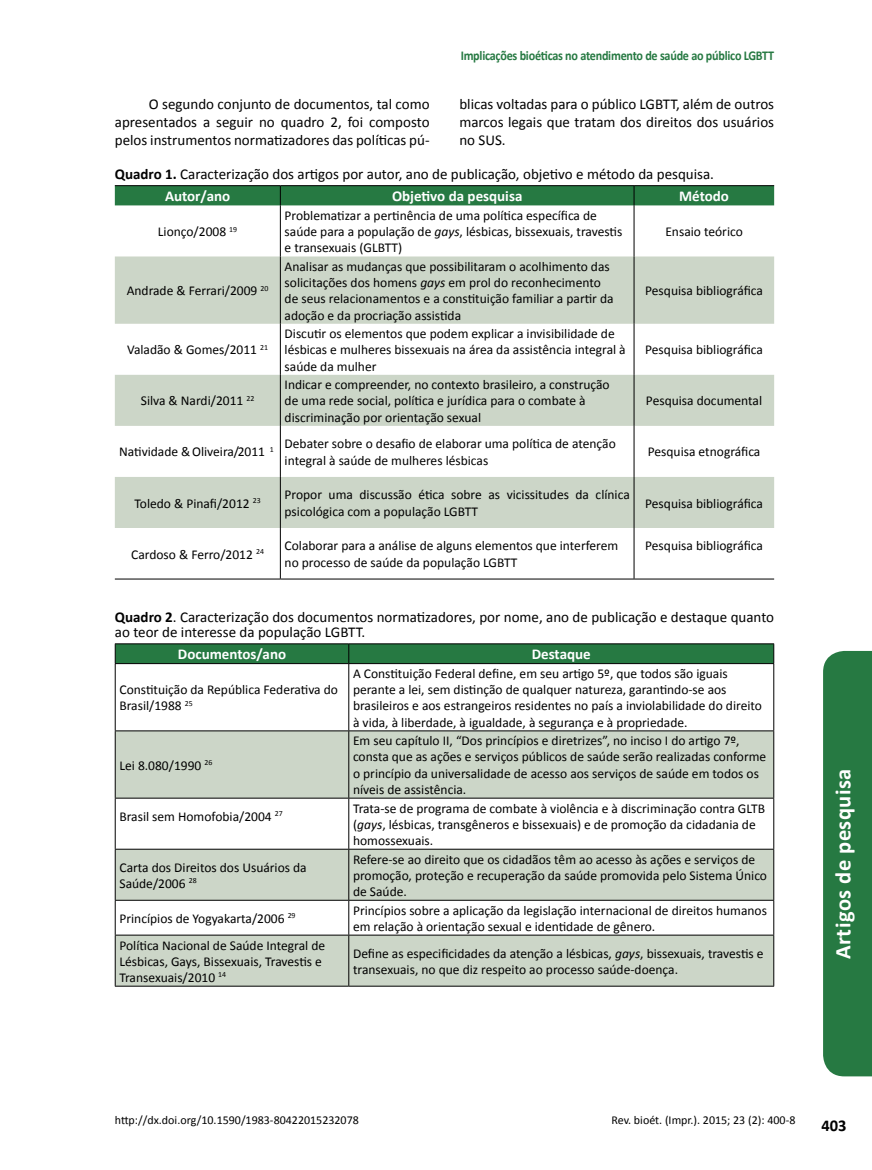
<style>
.page{position:relative;width:872px;height:1170px;background:#fff}
.page>*{position:absolute;margin:0;border:0;box-sizing:border-box;transform-origin:0 0}
.t1{font:700 22.5px "Calibri";letter-spacing:.02em;color:#fff}
.t2{font:700 16.5px "Calibri";color:#000}
.t3{font:15px/18px "Calibri";color:#000;text-align:justify}
.t4{font:700 15px "Calibri";color:#fff}
.t5{font:13.5px/16.2px "Calibri";color:#000}
.t6{font:700 13.5px "Calibri";letter-spacing:-.02em;color:#267942;scale:.9 1}
.t7{font:12px "Calibri";color:#000}
.s1{font-weight:700}
.s2{font-weight:700;color:#fff}
.s3{font-style:italic}
</style>
<div class="page">
<svg style="left:115px;top:256px;width:659px;height:272px;fill:#ccd6c8"></svg>
<hr style="left:115px;top:185px;width:165px;height:1px;background:#000">
<hr style="left:280px;top:185px;width:354px;height:1px;background:#000">
<hr style="left:634px;top:185px;width:140px;height:1px;background:#000">
<hr style="left:115px;top:578px;width:165px;height:1px;background:#000">
<hr style="left:280px;top:578px;width:354px;height:1px;background:#000">
<hr style="left:634px;top:578px;width:140px;height:1px;background:#000">
<div style="left:115px;top:186px;width:659px;height:19px;background:#267942"></div>
<hr style="left:280px;top:205px;width:1px;height:51px;background:#000">
<hr style="left:633px;top:205px;width:1px;height:51px;background:#000">
<hr style="left:280px;top:256px;width:1px;height:68px;background:#000">
<hr style="left:633px;top:256px;width:1px;height:68px;background:#000">
<hr style="left:280px;top:324px;width:1px;height:51px;background:#000">
<hr style="left:633px;top:324px;width:1px;height:51px;background:#000">
<hr style="left:280px;top:375px;width:1px;height:51px;background:#000">
<hr style="left:633px;top:375px;width:1px;height:51px;background:#000">
<hr style="left:280px;top:426px;width:1px;height:51px;background:#000">
<hr style="left:633px;top:426px;width:1px;height:51px;background:#000">
<hr style="left:280px;top:477px;width:1px;height:51px;background:#000">
<hr style="left:633px;top:477px;width:1px;height:51px;background:#000">
<hr style="left:280px;top:528px;width:1px;height:50px;background:#000">
<hr style="left:633px;top:528px;width:1px;height:50px;background:#000">
<svg style="left:116px;top:731px;width:657px;height:254px;fill:#ccd6c8"></svg>
<hr style="left:773px;top:664px;width:1px;height:66px;background:#000">
<hr style="left:773px;top:731px;width:1px;height:66px;background:#000">
<hr style="left:773px;top:798px;width:1px;height:50px;background:#000">
<hr style="left:773px;top:849px;width:1px;height:50px;background:#000">
<hr style="left:773px;top:900px;width:1px;height:34px;background:#000">
<hr style="left:115px;top:663px;width:234px;height:1px;background:#000">
<hr style="left:349px;top:663px;width:425px;height:1px;background:#000">
<hr style="left:115px;top:730px;width:234px;height:1px;background:#000">
<hr style="left:349px;top:730px;width:425px;height:1px;background:#000">
<hr style="left:115px;top:797px;width:234px;height:1px;background:#000">
<hr style="left:349px;top:797px;width:425px;height:1px;background:#000">
<hr style="left:115px;top:848px;width:234px;height:1px;background:#000">
<hr style="left:349px;top:848px;width:425px;height:1px;background:#000">
<hr style="left:115px;top:899px;width:234px;height:1px;background:#000">
<hr style="left:349px;top:899px;width:425px;height:1px;background:#000">
<hr style="left:115px;top:934px;width:234px;height:1px;background:#000">
<hr style="left:349px;top:934px;width:425px;height:1px;background:#000">
<hr style="left:115px;top:985px;width:234px;height:1px;background:#000">
<hr style="left:349px;top:985px;width:425px;height:1px;background:#000">
<svg style="left:115px;top:643px;width:659px;height:20px;background:#277441"></svg>
<hr style="left:115px;top:664px;width:1px;height:66px;background:#000">
<hr style="left:348px;top:664px;width:1px;height:66px;background:#000">
<hr style="left:115px;top:731px;width:1px;height:66px;background:#000">
<hr style="left:348px;top:731px;width:1px;height:66px;background:#000">
<hr style="left:115px;top:798px;width:1px;height:50px;background:#000">
<hr style="left:348px;top:798px;width:1px;height:50px;background:#000">
<hr style="left:115px;top:849px;width:1px;height:50px;background:#000">
<hr style="left:348px;top:849px;width:1px;height:50px;background:#000">
<hr style="left:115px;top:900px;width:1px;height:34px;background:#000">
<hr style="left:348px;top:900px;width:1px;height:34px;background:#000">
<hr style="left:115px;top:935px;width:1px;height:50px;background:#000">
<hr style="left:348px;top:935px;width:1px;height:50px;background:#000">
<hr style="left:773px;top:935px;width:1px;height:50px;background:#000">
<div style="left:823px;top:651px;width:49px;height:425px;background:#267942"></div>
<p class="t6" style="left:460px;top:47px;width:350px">Implicações bioéticas no atendimento de saúde ao público LGBTT</p>
<p class="t3" style="left:115px;top:95px;width:316px;text-indent:34px">O segundo conjunto de documentos, tal como apresentados a seguir no quadro 2, foi composto pelos instrumentos normatizadores das políticas pú-</p>
<p class="t3" style="left:459px;top:95px;width:316px">blicas voltadas para o público LGBTT, além de outros marcos legais que tratam dos direitos dos usuários no SUS.</p>
<p class="t3" style="left:165px;top:163px;width:550px;line-height:21.9px;text-indent:-50px"><span class="s1">Quadro 1.</span> Caracterização dos artigos por autor, ano de publicação, objetivo e método da pesquisa.<br><span class="s2">Autor/ano</span></p>
<p class="t4" style="left:392px;top:186px;width:132px">Objetivo da pesquisa</p>
<p class="t4" style="left:679px;top:186px;width:51px">Método</p>
<p class="t5" style="left:158px;top:223px;width:81px">Lionço/2008 <sup>19</sup></p>
<p class="t5" style="left:285px;top:207px;width:339px">Problematizar a pertinência de uma política específica de saúde para a população de <span class="s3">gays</span>, lésbicas, bissexuais, travestis e transexuais (GLBTT)</p>
<p class="t5" style="left:665px;top:223px;width:79px">Ensaio teórico</p>
<p class="t5" style="left:127px;top:282px;width:143px">Andrade &amp; Ferrari/2009 <sup>20</sup></p>
<p class="t5" style="left:285px;top:258px;width:330px">Analisar as mudanças que possibilitaram o acolhimento das solicitações dos homens <span class="s3">gays</span> em prol do reconhecimento de seus relacionamentos e a constituição familiar a partir da adoção e da procriação assistida</p>
<p class="t5" style="left:645px;top:282px;width:119px">Pesquisa bibliográfica</p>
<p class="t5" style="left:127px;top:342px;width:142px">Valadão &amp; Gomes/2011 <sup>21</sup></p>
<p class="t5" style="left:285px;top:325px;width:343px">Discutir os elementos que podem explicar a invisibilidade de lésbicas e mulheres bissexuais na área da assistência integral à saúde da mulher</p>
<p class="t5" style="left:645px;top:342px;width:119px">Pesquisa bibliográfica</p>
<p class="t5" style="left:141px;top:393px;width:115px">Silva &amp; Nardi/2011 <sup>22</sup></p>
<p class="t5" style="left:285px;top:376px;width:327px">Indicar e compreender, no contexto brasileiro, a construção de uma rede social, política e jurídica para o combate à discriminação por orientação sexual</p>
<p class="t5" style="left:646px;top:393px;width:118px">Pesquisa documental</p>
<p class="t5" style="left:285px;top:436px;width:333px;text-indent:-165px">Natividade &amp; Oliveira/2011 <sub>1</sub> Debater sobre o desafio de elaborar uma política de atenção integral à saúde de mulheres lésbicas</p>
<p class="t5" style="left:648px;top:444px;width:114px">Pesquisa etnográfica</p>
<p class="t5" style="left:134px;top:495px;width:128px">Toledo &amp; Pinafi/2012 <sup>23</sup></p>
<p class="t5" style="left:285px;top:487px;width:347px">Propor uma discussão ética sobre as vicissitudes da clínica psicológica com a população LGBTT</p>
<p class="t5" style="left:645px;top:495px;width:119px">Pesquisa bibliográfica</p>
<p class="t5" style="left:131px;top:546px;width:134px">Cardoso &amp; Ferro/2012 <sup>24</sup></p>
<p class="t5" style="left:285px;top:538px;width:335px">Colaborar para a análise de alguns elementos que interferem no processo de saúde da população LGBTT</p>
<p class="t5" style="left:645px;top:538px;width:119px">Pesquisa bibliográfica</p>
<p class="t3" style="left:115px;top:610px;width:661px;line-height:15px"><span class="s1">Quadro 2</span>. Caracterização dos documentos normatizadores, por nome, ano de publicação e destaque quanto ao teor de interesse da população LGBTT.</p>
<p class="t4" style="left:178px;top:644px;width:110px">Documentos/ano</p>
<p class="t4" style="left:532px;top:644px;width:60px">Destaque</p>
<p class="t5" style="left:119px;top:681px;width:220px">Constituição da República Federativa do<br>Brasil/1988 <sup>25</sup></p>
<p class="t5" style="left:353px;top:665px;width:410px">A Constituição Federal define, em seu artigo 5º, que todos são iguais perante a lei, sem distinção de qualquer natureza, garantindo-se aos brasileiros e aos estrangeiros residentes no país a inviolabilidade do direito à vida, à liberdade, à igualdade, à segurança e à propriedade.</p>
<p class="t5" style="left:119px;top:757px;width:94px">Lei 8.080/1990 <sup>26</sup></p>
<p class="t5" style="left:353px;top:732px;width:415px">Em seu capítulo II, “Dos princípios e diretrizes”, no inciso I do artigo 7º, consta que as ações e serviços públicos de saúde serão realizadas conforme o princípio da universalidade de acesso aos serviços de saúde em todos os níveis de assistência.</p>
<p class="t5" style="left:119px;top:808px;width:165px">Brasil sem Homofobia/2004 <sup>27</sup></p>
<p class="t5" style="left:353px;top:800px;width:413px">Trata-se de programa de combate à violência e à discriminação contra GLTB (<span class="s3">gays</span>, lésbicas, transgêneros e bissexuais) e de promoção da cidadania de homossexuais.</p>
<p class="t5" style="left:119px;top:859px;width:189px">Carta dos Direitos dos Usuários da<br>Saúde/2006 <sup>28</sup></p>
<p class="t5" style="left:353px;top:851px;width:415px">Refere-se ao direito que os cidadãos têm ao acesso às ações e serviços de promoção, proteção e recuperação da saúde promovida pelo Sistema Único de Saúde.</p>
<p class="t5" style="left:119px;top:910px;width:178px">Princípios de Yogyakarta/2006 <sup>29</sup></p>
<p class="t5" style="left:353px;top:902px;width:415px">Princípios sobre a aplicação da legislação internacional de direitos humanos em relação à orientação sexual e identidade de gênero.</p>
<p class="t5" style="left:119px;top:936px;width:207px">Política Nacional de Saúde Integral de<br>Lésbicas, Gays, Bissexuais, Travestis e<br>Transexuais/2010 <sup>14</sup></p>
<p class="t5" style="left:353px;top:945px;width:412px">Define as especificidades da atenção a lésbicas, <span class="s3">gays</span>, bissexuais, travestis e transexuais, no que diz respeito ao processo saúde-doença.</p>
<h1 class="t1" style="left:828px;top:959px;width:192px;rotate:-90deg">Artigos de pesquisa</h1>
<p class="t7" style="left:115px;top:1112px;width:245px">http://dx.doi.org/10.1590/1983-80422015232078</p>
<p class="t7" style="left:611px;top:1112px;width:185px">Rev. bioét. (Impr.). 2015; 23 (2): 400-8</p>
<p class="t2" style="left:821px;top:1115px;width:27px">403</p>
</div>
